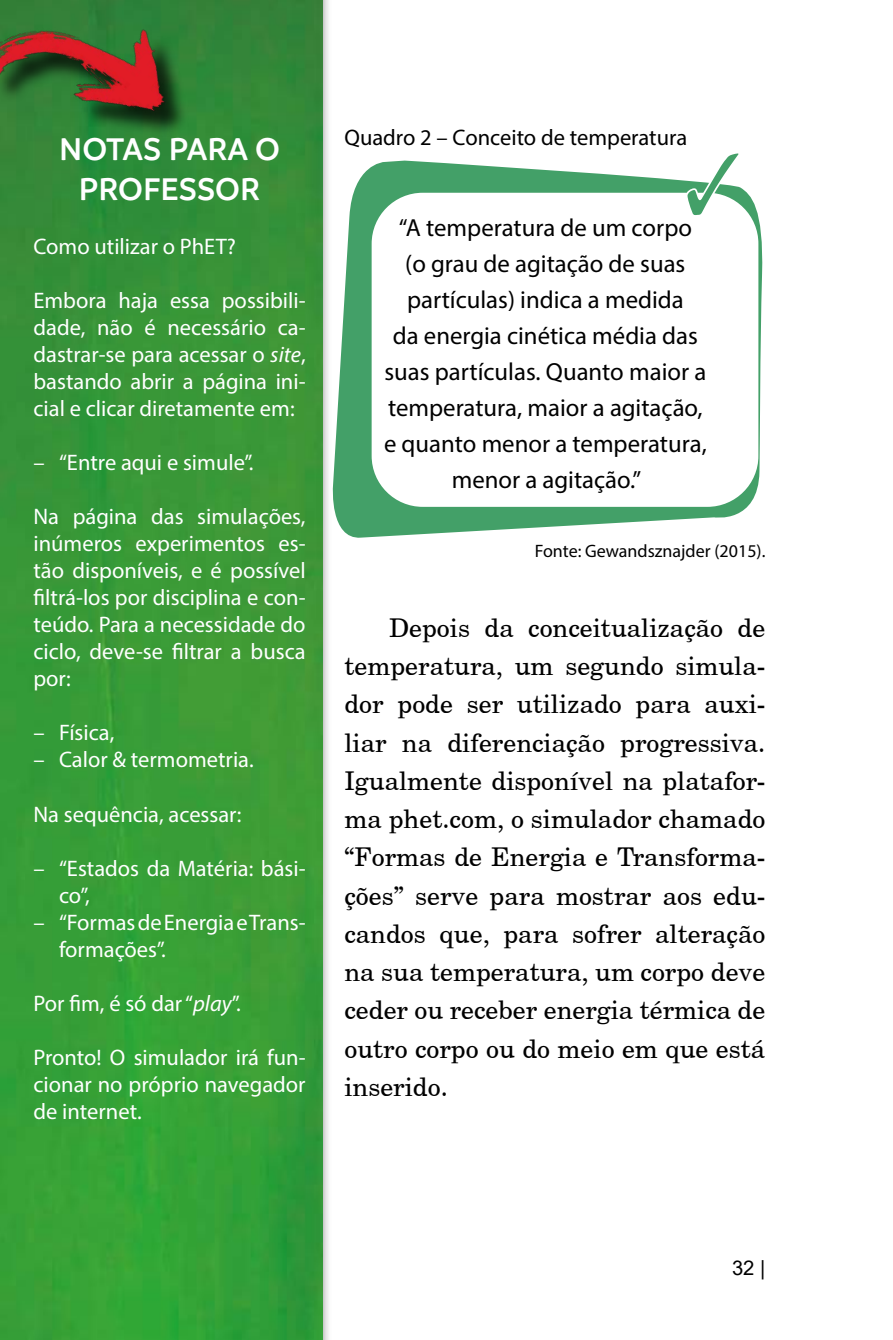
<style>
.page{position:relative;width:893px;height:1340px;background:#fff}
.page>*{position:absolute;margin:0;border:0;box-sizing:border-box;transform-origin:0 0}
.t1{font:600 33.75px/40.5px "Branding SF";color:#fff;text-align:center}
.t2{font:25.88px/38.2px "New Brunswick Plain";color:#000;text-align:justify}
.t3{font:24.75px/36px "Myriad Pro";color:#000;text-align:center}
.t4{font:22.5px/27px "Myriad Pro";color:#fff;text-align:justify}
.t5{font:22.5px "Myriad Pro";color:#000}
.t6{font:20.25px "Arial";color:#000}
.t7{font:18px "Myriad Pro";color:#000}
.s1{font-style:italic}
</style>
<div class="page">
<svg style="left:332px;top:160px;width:431px;height:378px;fill:#43a068"></svg>
<div style="left:372px;top:193px;width:386px;height:314px;background:#fff;border-radius:51px"></div>
<svg style="left:685px;top:153px;width:57px;height:62px"></svg>
<div style="left:0;top:0;width:332px;height:1339px;background:#000;opacity:.75"></div>
<img style="left:0;top:0;width:323px;height:1339px">
<img style="left:0;top:0;width:196px;height:180px">
<h1 class="t1" style="left:59px;top:128px;width:222px">NOTAS PARA O<br>PROFESSOR</h1>
<p class="t4" style="left:33px;top:233px;width:204px">Como utilizar o PhET?</p>
<p class="t4" style="left:33px;top:287px;width:274px">Embora haja essa possibili&shy;dade, não é necessário ca&shy;dastrar-se para acessar o <span class="s1">site</span>, bastando abrir a página ini&shy;cial e clicar diretamente em:</p>
<p class="t4" style="left:33px;top:449px;width:222px">– “Entre aqui e simule”.</p>
<p class="t4" style="left:33px;top:503px;width:274px">Na página das simulações, inúmeros experimentos es&shy;tão disponíveis, e é possível filtrá-los por disciplina e con&shy;teúdo. Para a necessidade do ciclo, deve-se filtrar a busca por:</p>
<p class="t4" style="left:33px;top:719px;width:82px">– Física,</p>
<p class="t4" style="left:33px;top:746px;width:222px">– Calor &amp; termometria.</p>
<p class="t4" style="left:33px;top:800px;width:209px">Na sequência, acessar:</p>
<p class="t4" style="left:59px;top:854px;width:248px;text-indent:-26px">– “Estados da Matéria: bási&shy;co”,</p>
<p class="t4" style="left:59px;top:908px;width:248px;text-indent:-26px">– “Formas de Energia e Trans&shy;formações”.</p>
<p class="t4" style="left:33px;top:989px;width:209px">Por fim, é só dar “<span class="s1">play</span>”.</p>
<p class="t4" style="left:33px;top:1043px;width:274px">Pronto! O simulador irá fun&shy;cionar no próprio navegador de internet.</p>
<p class="t5" style="left:344px;top:123px;width:344px">Quadro 2 – Conceito de temperatura</p>
<p class="t3" style="left:384px;top:209px;width:324px">“A temperatura de um corpo<br>(o grau de agitação de suas partículas) indica a medida<br>da energia cinética média das suas partículas. Quanto maior a temperatura, maior a agitação, e quanto menor a temperatura, menor a agitação.”</p>
<p class="t7" style="left:535px;top:540px;width:232px">Fonte: Gewandsznajder (2015).</p>
<p class="t2" style="left:344px;top:608px;width:422px;text-indent:45px">Depois da conceitualização de temperatura, um segundo simula&shy;dor pode ser utilizado para auxi&shy;liar na diferenciação progressiva.<br>Igualmente disponível na platafor&shy;ma phet.com, o simulador chamado “Formas de Energia e Transforma&shy;ções” serve para mostrar aos edu&shy;candos que, para sofrer alteração na sua temperatura, um corpo deve ceder ou receber energia térmica de outro corpo ou do meio em que está inserido.</p>
<p class="t6" style="left:732px;top:1253px;width:35px">32 |</p>
</div>
